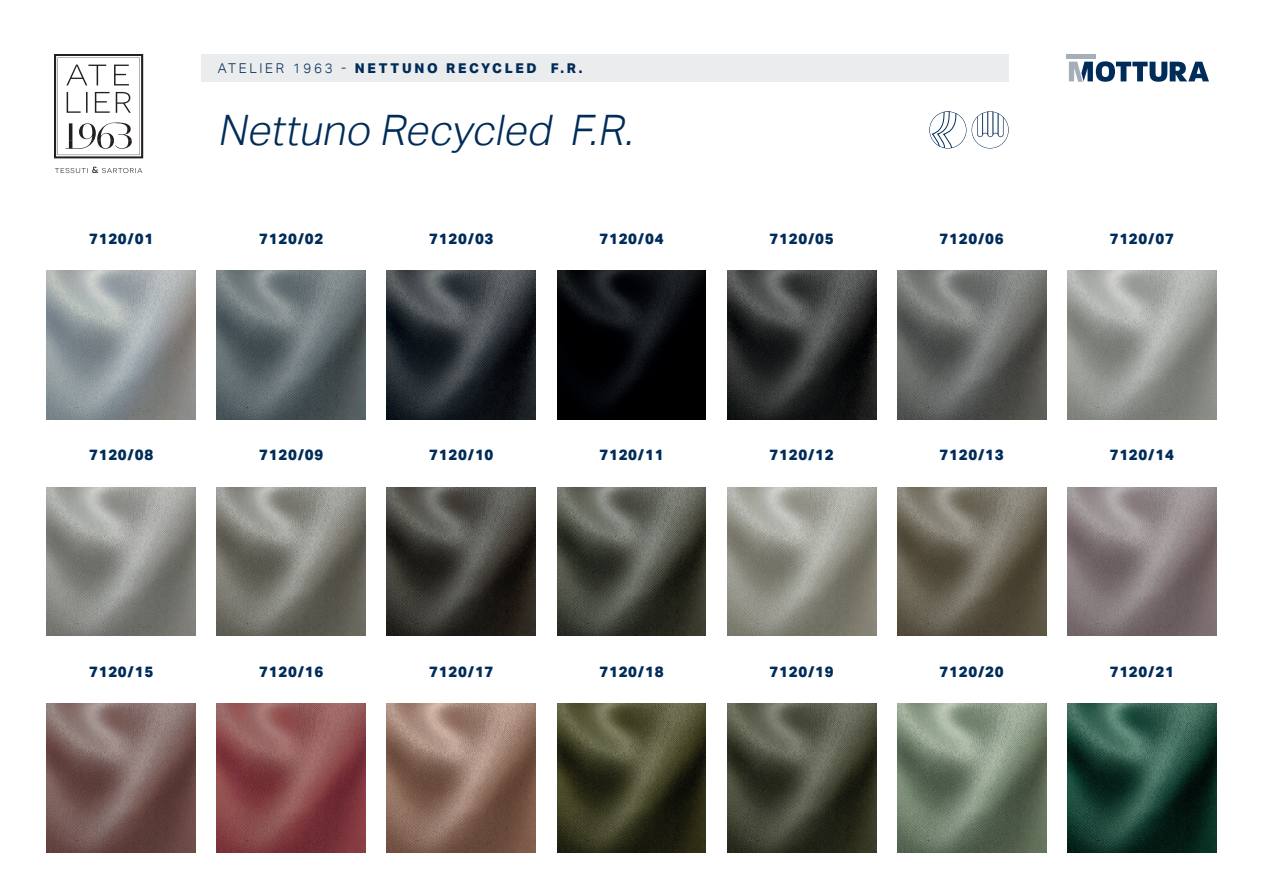
<style>
.page{position:relative;width:1263px;height:893px;background:#fff}
.page>*{position:absolute;margin:0;border:0;box-sizing:border-box;transform-origin:0 0}
.t1{font:italic 300 42px "Aktiv Grotesk";color:#002c59}
.t2{font:800 15px "Aktiv Grotesk";letter-spacing:.05em;color:#002c59}
.t3{font:800 13.5px "Aktiv Grotesk";letter-spacing:.2em;color:#002c59}
.s1{font-weight:300}
</style>
<div class="page">
<img style="left:47px;top:271px;width:149px;height:148px">
<img style="left:217px;top:271px;width:149px;height:148px">
<img style="left:387px;top:271px;width:149px;height:148px">
<img style="left:557px;top:271px;width:149px;height:148px">
<img style="left:727px;top:271px;width:149px;height:148px">
<img style="left:897px;top:271px;width:149px;height:148px">
<img style="left:1067px;top:271px;width:149px;height:148px">
<img style="left:47px;top:487px;width:149px;height:149px">
<img style="left:217px;top:487px;width:149px;height:149px">
<img style="left:387px;top:487px;width:149px;height:149px">
<img style="left:557px;top:487px;width:149px;height:149px">
<img style="left:727px;top:487px;width:149px;height:149px">
<img style="left:897px;top:487px;width:149px;height:149px">
<img style="left:1067px;top:487px;width:149px;height:149px">
<img style="left:47px;top:704px;width:149px;height:148px">
<img style="left:217px;top:704px;width:149px;height:148px">
<img style="left:387px;top:704px;width:149px;height:148px">
<img style="left:557px;top:704px;width:149px;height:148px">
<img style="left:727px;top:704px;width:149px;height:148px">
<img style="left:897px;top:704px;width:149px;height:148px">
<img style="left:1067px;top:704px;width:149px;height:148px">
<svg style="left:55px;top:167px;width:87px;height:6px"></svg>
<svg style="left:54px;top:54px;width:89px;height:104px"></svg>
<svg style="left:929px;top:113px;width:27px;height:34px"></svg>
<div style="left:929px;top:111px;width:37px;height:38px;border:1px solid #002c59;border-radius:50%"></div>
<svg style="left:977px;top:111px;width:26px;height:26px"></svg>
<div style="left:971px;top:111px;width:38px;height:38px;border:1px solid #123962;border-radius:50%"></div>
<div style="left:201px;top:54px;width:808px;height:28px;background:#eaecee"></div>
<hr style="left:1066px;top:54px;width:29px;height:4px;background:#a5afba">
<svg style="left:1069px;top:61px;width:140px;height:21px"></svg>
<p class="t3" style="left:218px;top:60px;width:366px"><span class="s1">ATELIER 1963 -</span> NETTUNO RECYCLED F.R.</p>
<h1 class="t1" style="left:218px;top:106px;width:431px">NettunoRecycled F.R.</h1>
<p class="t2" style="left:89px;top:230px;width:66px">7120/01</p>
<p class="t2" style="left:259px;top:230px;width:66px">7120/02</p>
<p class="t2" style="left:429px;top:230px;width:66px">7120/03</p>
<p class="t2" style="left:599px;top:230px;width:66px">7120/04</p>
<p class="t2" style="left:769px;top:230px;width:66px">7120/05</p>
<p class="t2" style="left:940px;top:230px;width:66px">7120/06</p>
<p class="t2" style="left:1110px;top:230px;width:66px">7120/07</p>
<p class="t2" style="left:89px;top:446px;width:66px">7120/08</p>
<p class="t2" style="left:259px;top:446px;width:66px">7120/09</p>
<p class="t2" style="left:429px;top:446px;width:66px">7120/10</p>
<p class="t2" style="left:599px;top:446px;width:66px">7120/11</p>
<p class="t2" style="left:769px;top:446px;width:66px">7120/12</p>
<p class="t2" style="left:940px;top:446px;width:66px">7120/13</p>
<p class="t2" style="left:1110px;top:446px;width:66px">7120/14</p>
<p class="t2" style="left:89px;top:663px;width:66px">7120/15</p>
<p class="t2" style="left:259px;top:663px;width:66px">7120/16</p>
<p class="t2" style="left:429px;top:663px;width:66px">7120/17</p>
<p class="t2" style="left:599px;top:663px;width:66px">7120/18</p>
<p class="t2" style="left:769px;top:663px;width:66px">7120/19</p>
<p class="t2" style="left:940px;top:663px;width:66px">7120/20</p>
<p class="t2" style="left:1110px;top:663px;width:66px">7120/21</p>
</div>
